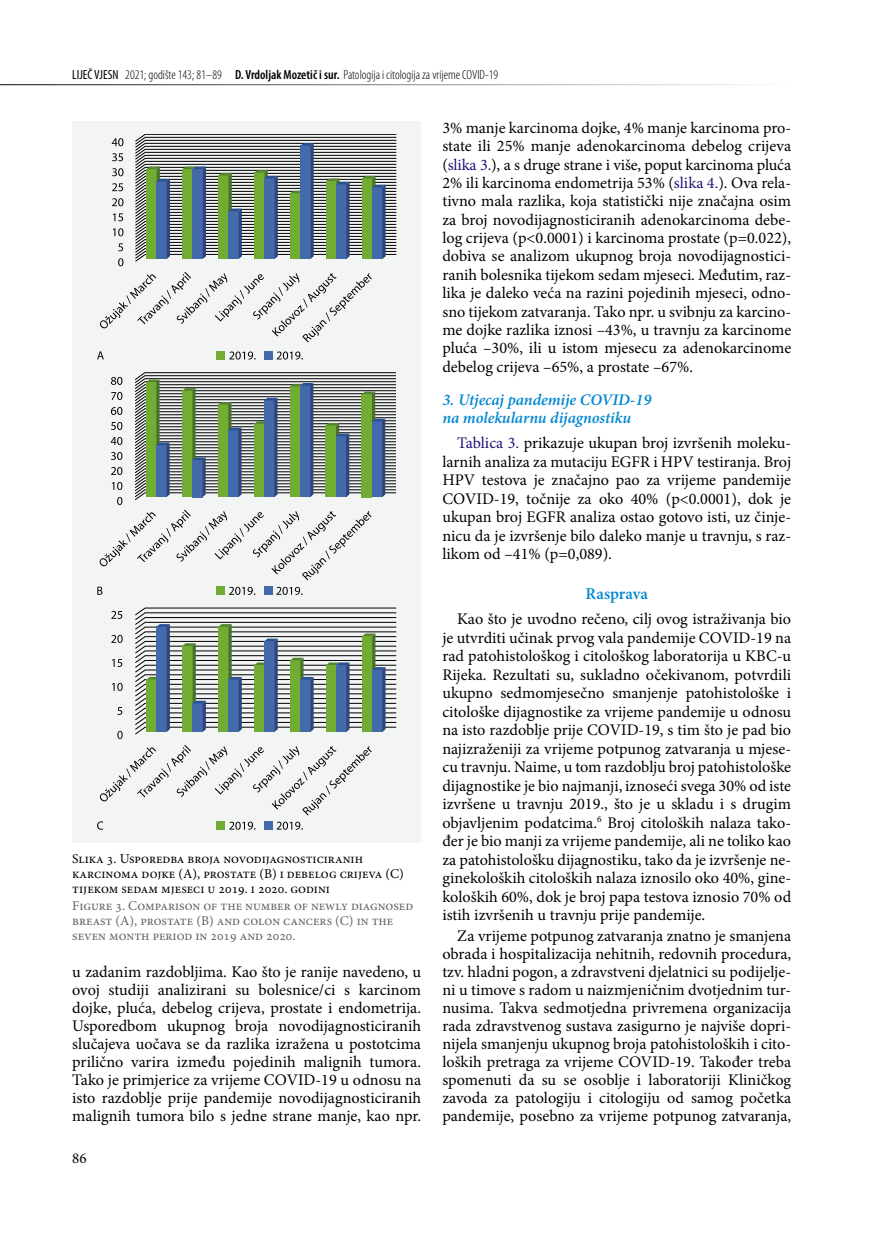
<style>
.page{position:relative;width:872px;height:1234px;background:#fff}
.page>*{position:absolute;margin:0;border:0;box-sizing:border-box;transform-origin:0 0}
.t1{font:600 16.5px "Minion Pro";color:#0087d1}
.t2{font:16.2px/18.5px "Minion Pro";color:#000;text-align:justify}
.t3{font:italic 600 16.2px/18px "Minion Pro";letter-spacing:-.005em;color:#0087d1}
.t4{font:15px "Minion Pro";color:#000}
.t5{font:13.5px/15px "Minion Pro";color:#000}
.t6{font:13.5px/15px "Minion Pro";color:#646365}
.t7{font:300 condensed 13.2px "Myriad Pro";color:#000}
.s1{font-weight:400}
.s2{font-weight:600}
.s3{color:#231177}
</style>
<div class="page">
<hr style="left:0;top:84px;width:791px;height:1px;background:#000">
<div style="left:72px;top:121px;width:349px;height:721px;background:#f3f4f4"></div>
<svg style="left:112px;top:138px;width:11px;height:8px"></svg>
<svg style="left:112px;top:153px;width:11px;height:8px"></svg>
<svg style="left:112px;top:168px;width:11px;height:8px"></svg>
<svg style="left:112px;top:183px;width:11px;height:8px"></svg>
<svg style="left:112px;top:198px;width:11px;height:8px"></svg>
<svg style="left:113px;top:213px;width:10px;height:8px"></svg>
<svg style="left:113px;top:228px;width:10px;height:8px"></svg>
<svg style="left:118px;top:243px;width:5px;height:8px"></svg>
<svg style="left:118px;top:258px;width:5px;height:8px"></svg>
<svg style="left:100px;top:272px;width:272px;height:70px"></svg>
<svg style="left:229px;top:351px;width:26px;height:8px"></svg>
<svg style="left:277px;top:351px;width:26px;height:8px"></svg>
<div style="left:216px;top:351px;width:9px;height:8px;background:#72ad33"></div>
<div style="left:264px;top:351px;width:9px;height:8px;background:#436bab"></div>
<svg style="left:97px;top:351px;width:7px;height:8px"></svg>
<svg style="left:135px;top:134px;width:261px;height:128px"></svg>
<svg style="left:229px;top:586px;width:26px;height:8px"></svg>
<svg style="left:276px;top:586px;width:26px;height:8px"></svg>
<div style="left:216px;top:586px;width:9px;height:8px;background:#72ad33"></div>
<div style="left:264px;top:586px;width:9px;height:8px;background:#436bab"></div>
<svg style="left:97px;top:586px;width:5px;height:8px"></svg>
<svg style="left:99px;top:372px;width:297px;height:208px"></svg>
<svg style="left:111px;top:610px;width:11px;height:8px"></svg>
<svg style="left:111px;top:634px;width:12px;height:8px"></svg>
<svg style="left:112px;top:659px;width:10px;height:7px"></svg>
<svg style="left:112px;top:682px;width:11px;height:8px"></svg>
<svg style="left:117px;top:707px;width:5px;height:7px"></svg>
<svg style="left:117px;top:731px;width:6px;height:7px"></svg>
<svg style="left:99px;top:745px;width:273px;height:70px"></svg>
<svg style="left:229px;top:821px;width:26px;height:8px"></svg>
<svg style="left:97px;top:821px;width:6px;height:8px"></svg>
<svg style="left:277px;top:821px;width:26px;height:8px"></svg>
<div style="left:216px;top:820px;width:9px;height:9px;background:#72ad33"></div>
<div style="left:264px;top:820px;width:9px;height:9px;background:#436bab"></div>
<svg style="left:135px;top:607px;width:261px;height:127px"></svg>
<p class="t7" style="left:72px;top:67px;width:427px"><span class="s1">LIJEČ VJESN</span> 2021; godište 143; 81–89 <span class="s2">D. Vrdoljak Mozetič i sur.</span> Patologija i citologija za vrijeme COVID-19</p>
<p class="t5" style="left:72px;top:851px;width:333px">Slika 3. Usporedba broja novodijagnosticiranih karcinoma dojke (A), prostate (B) i debelog crijeva (C) tijekom sedam mjeseci u 2019. i 2020. godini</p>
<p class="t6" style="left:72px;top:898px;width:342px">Figure 3. Comparison of the number of newly diagnosed breast (A), prostate (B) and colon cancers (C) in the seven month period in 2019 and 2020.</p>
<p class="t2" style="left:72px;top:962px;width:350px;line-height:18px">u zadanim razdobljima. Kao što je ranije navedeno, u ovoj studiji analizirani su bolesnice/ci s karcinom dojke, pluća, debelog crijeva, prostate i endometrija.<br>Usporedbom ukupnog broja novodijagnosticiranih slučajeva uočava se da razlika izražena u postotcima prilično varira između pojedinih malignih tumora.<br>Tako je primjerice za vrijeme COVID-19 u odnosu na isto razdoblje prije pandemije novodijagnosticiranih malignih tumora bilo s jedne strane manje, kao npr.</p>
<p class="t4" style="left:72px;top:1147px;width:16px">86</p>
<p class="t2" style="left:442px;top:119px;width:350px">3% manje karcinoma dojke, 4% manje karcinoma pro&shy;state ili 25% manje adenokarcinoma debelog crijeva (<span class="s3">slika 3.</span>), a s druge strane i više, poput karcinoma pluća 2% ili karcinoma endometrija 53% (<span class="s3">slika 4.</span>). Ova rela&shy;tivno mala razlika, koja statistički nije značajna osim za broj novodijagnosticiranih adenokarcinoma debe&shy;log crijeva (p&lt;0.0001) i karcinoma prostate (p=0.022), dobiva se analizom ukupnog broja novodijagnostici&shy;ranih bolesnika tijekom sedam mjeseci. Međutim, raz&shy;lika je daleko veća na razini pojedinih mjeseci, odno&shy;sno tijekom zatvaranja. Tako npr. u svibnju za karcino&shy;me dojke razlika iznosi –43%, u travnju za karcinome pluća –30%, ili u istom mjesecu za adenokarcinome debelog crijeva –65%, a prostate –67%.</p>
<p class="t3" style="left:442px;top:390px;width:210px">3. Utjecaj pandemije COVID-19 na molekularnu dijagnostiku</p>
<p class="t2" style="left:442px;top:434px;width:351px;text-align:left;text-indent:15px"><span class="s3">Tablica 3.</span> prikazuje ukupan broj izvršenih moleku&shy;larnih analiza za mutaciju EGFR i HPV testiranja. Broj HPV testova je značajno pao za vrijeme pandemije COVID-19, točnije za oko 40% (p&lt;0.0001), dok je ukupan broj EGFR analiza ostao gotovo isti, uz činje&shy;nicu da je izvršenje bilo daleko manje u travnju, s raz&shy;likom od –41% (p=0,089).</p>
<p class="t1" style="left:585px;top:582px;width:64px">Rasprava</p>
<p class="t2" style="left:442px;top:609px;width:350px;text-indent:15px">Kao što je uvodno rečeno, cilj ovog istraživanja bio je utvrditi učinak prvog vala pandemije COVID-19 na rad patohistološkog i citološkog laboratorija u KBC-u Rijeka. Rezultati su, sukladno očekivanom, potvrdili ukupno sedmomjesečno smanjenje patohistološke i citološke dijagnostike za vrijeme pandemije u odnosu na isto razdoblje prije COVID-19, s tim što je pad bio najizraženiji za vrijeme potpunog zatvaranja u mjese&shy;cu travnju. Naime, u tom razdoblju broj patohistološke dijagnostike je bio najmanji, iznoseći svega 30% od iste izvršene u travnju 2019., što je u skladu i s drugim objavljenim podatcima.<sup>6</sup> Broj citoloških nalaza tako&shy;đer je bio manji za vrijeme pandemije, ali ne toliko kao za patohistološku dijagnostiku, tako da je izvršenje ne&shy;ginekoloških citoloških nalaza iznosilo oko 40%, gine&shy;koloških 60%, dok je broj papa testova iznosio 70% od istih izvršenih u travnju prije pandemije.</p>
<p class="t2" style="left:442px;top:926px;width:350px;line-height:18px;text-indent:15px">Za vrijeme potpunog zatvaranja znatno je smanjena obrada i hospitalizacija nehitnih, redovnih procedura, tzv. hladni pogon, a zdravstveni djelatnici su podijelje&shy;ni u timove s radom u naizmjeničnim dvotjednim tur&shy;nusima. Takva sedmotjedna privremena organizacija rada zdravstvenog sustava zasigurno je najviše dopri&shy;nijela smanjenju ukupnog broja patohistoloških i cito&shy;loških pretraga za vrijeme COVID-19. Također treba spomenuti da su se osoblje i laboratoriji Kliničkog zavoda za patologiju i citologiju od samog početka pandemije, posebno za vrijeme potpunog zatvaranja,</p>
</div>
